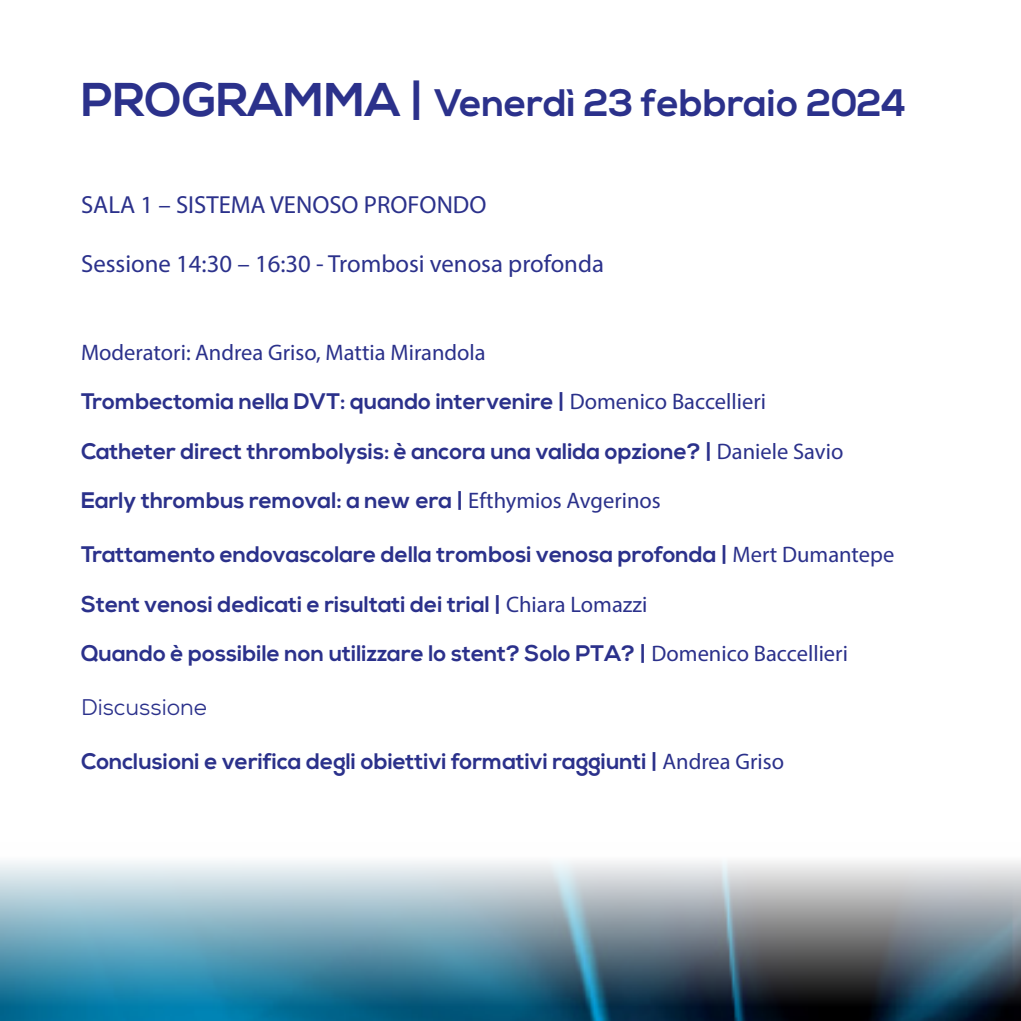
<style>
.page{position:relative;width:1021px;height:1021px;background:#fff}
.page>*{position:absolute;margin:0;border:0;box-sizing:border-box;transform-origin:0 0}
.t1{font:700 38.25px "Nexa";color:#2b318b}
.t2{font:24.75px "Myriad Pro";color:#2b318b}
.t3{font:700 22.5px "Nexa";color:#2b318b}
.t4{font:22.5px "Myriad Pro";color:#2b318b}
.t5{font:22.5px "Nexa";color:#2b318b}
.s1{font-size:47.25px}
.s2{font-family:"Myriad Pro";font-weight:400}
</style>
<div class="page">
<img style="left:0;top:861px;width:1020px;height:159px">
<p class="t1" style="left:81px;top:81px;width:826px"><span class="s1">PROGRAMMA |</span> Venerdì 23 febbraio 2024</p>
<p class="t2" style="left:81px;top:190px;width:407px">SALA 1 – SISTEMA VENOSO PROFONDO</p>
<p class="t2" style="left:81px;top:249px;width:524px">Sessione 14:30 – 16:30 - Trombosi venosa profonda</p>
<p class="t4" style="left:81px;top:338px;width:406px">Moderatori: Andrea Griso, Mattia Mirandola</p>
<p class="t3" style="left:81px;top:388px;width:686px">Trombectomia nella DVT: quando intervenire | <span class="s2">Domenico Baccellieri</span></p>
<p class="t3" style="left:81px;top:438px;width:763px">Catheter direct thrombolysis: è ancora una valida opzione? | <span class="s2">Daniele Savio</span></p>
<p class="t3" style="left:81px;top:487px;width:581px">Early thrombus removal: a new era | <span class="s2">Efthymios Avgerinos</span></p>
<p class="t3" style="left:81px;top:541px;width:814px">Trattamento endovascolare della trombosi venosa profonda | <span class="s2">Mert Dumantepe</span></p>
<p class="t3" style="left:81px;top:591px;width:568px">Stent venosi dedicati e risultati dei trial | <span class="s2">Chiara Lomazzi</span></p>
<p class="t3" style="left:81px;top:640px;width:768px">Quando è possibile non utilizzare lo stent? Solo PTA? | <span class="s2">Domenico Baccellieri</span></p>
<p class="t5" style="left:81px;top:693px;width:127px">Discussione</p>
<p class="t3" style="left:81px;top:748px;width:704px">Conclusioni e verifica degli obiettivi formativi raggiunti | <span class="s2">Andrea Griso</span></p>
</div>
